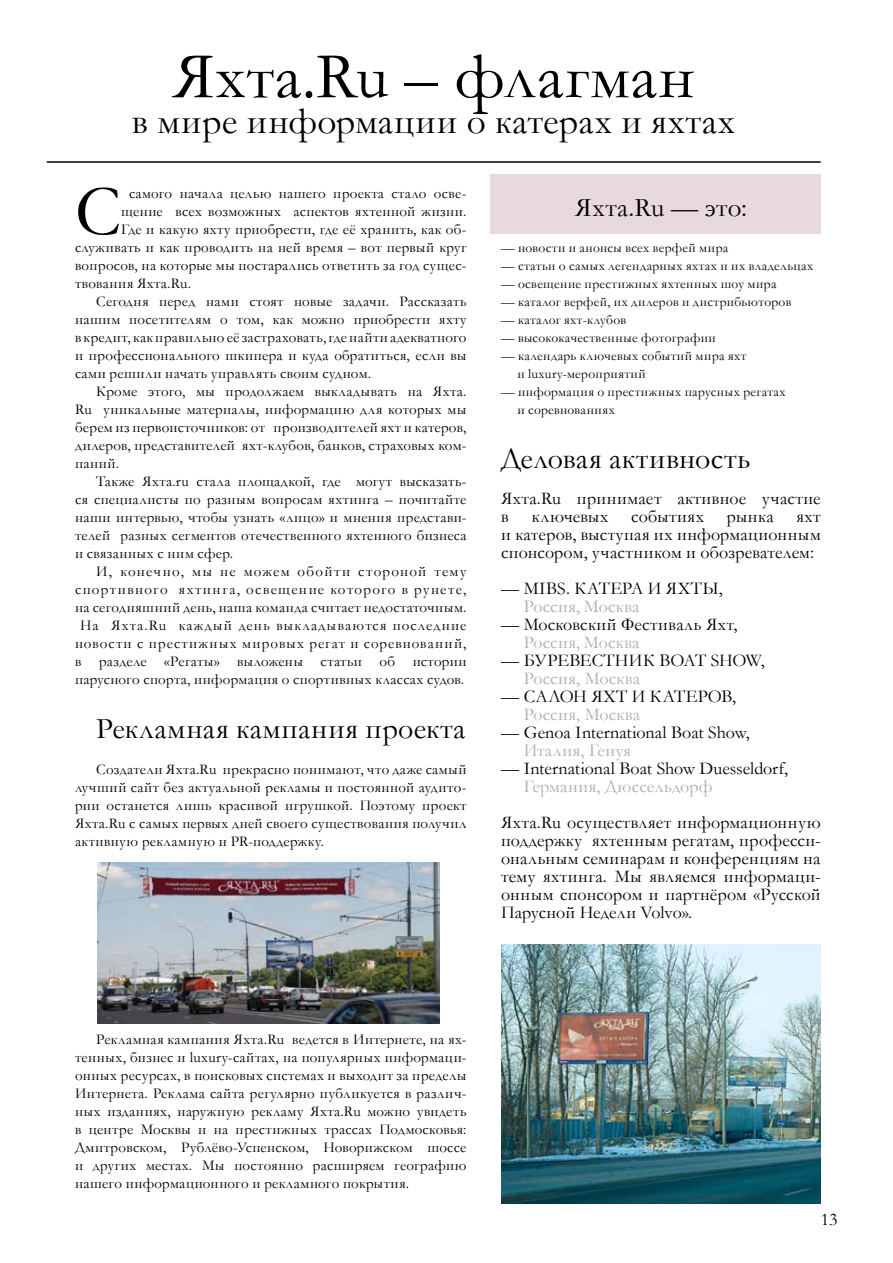
<style>
.page{position:relative;width:893px;height:1263px;background:#fff}
.page>*{position:absolute;margin:0;border:0;box-sizing:border-box;transform-origin:0 0}
.t1{font:72.75px "Garamond";color:#000}
.t2{font:66px "Garamond";letter-spacing:.015em;color:#000}
.t3{font:37.5px "Garamond";letter-spacing:.02em;color:#000}
.t4{font:30px "Garamond";letter-spacing:.02em;color:#000}
.t5{font:27px "Garamond";letter-spacing:.02em;color:#000}
.t6{font:18px/18px "Garamond";letter-spacing:.005em;color:#000;text-align:justify}
.t7{font:18px "Garamond";letter-spacing:.01em;color:#afaeaf}
.t8{font:18px/18px "Garamond";letter-spacing:.025em;color:#000}
.t9{font:18px "Garamond";letter-spacing:.01em;color:#adadad}
.t10{font:18px "Garamond";letter-spacing:.01em;color:#afaeae}
.t11{font:18px "Garamond";letter-spacing:.03em;color:#000}
.t12{font:15px/18px "Garamond";letter-spacing:.03em;color:#000;text-align:justify}
.t13{font:15px "Garamond";letter-spacing:.095em;color:#000}
.t14{font:15px "Garamond";letter-spacing:.07em;color:#000}
.t15{font:15px "Garamond";letter-spacing:.08em;color:#000}
.t16{font:15px "Garamond";letter-spacing:.085em;color:#000}
.t17{font:13.5px/18px "Garamond";letter-spacing:.025em;color:#000}
</style>
<div class="page">
<hr style="left:47px;top:161px;width:774px;height:2px;background:#000">
<div style="left:490px;top:174px;width:331px;height:60px;background:#e7d9df"></div>
<img style="left:97px;top:863px;width:343px;height:160px">
<img style="left:501px;top:944px;width:320px;height:259px">
<h2 class="t2" style="left:173px;top:32px;width:523px">Яхта.Ru – флагман</h2>
<h3 class="t3" style="left:132px;top:96px;width:604px">в мире информации о катерах и яхтах</h3>
<h1 class="t1" style="left:75px;top:162px;width:48px">С</h1>
<p class="t12" style="left:129px;top:184px;width:339px">самого начала целью нашего проекта стало осве-</p>
<p class="t12" style="left:121px;top:202px;width:347px">щение всех возможных аспектов яхтенной жизни.</p>
<p class="t12" style="left:121px;top:220px;width:347px">Где и какую яхту приобрести, где её хранить, как об-</p>
<p class="t12" style="left:75px;top:238px;width:393px">служивать и как проводить на ней время – вот первый круг</p>
<p class="t12" style="left:75px;top:256px;width:393px">вопросов, на которые мы постарались ответить за год сущес-</p>
<p class="t12" style="left:75px;top:274px;width:118px">твования Яхта.Ru.</p>
<p class="t12" style="left:96px;top:292px;width:372px">Сегодня перед нами стоят новые задачи. Рассказать</p>
<p class="t12" style="left:75px;top:310px;width:393px">нашим посетителям о том, как можно приобрести яхту</p>
<p class="t12" style="left:75px;top:328px;width:393px">в кредит, как правильно её застраховать, где найти адекватного</p>
<p class="t12" style="left:75px;top:346px;width:393px">и профессионального шкипера и куда обратиться, если вы</p>
<p class="t12" style="left:75px;top:364px;width:298px">сами решили начать управлять своим судном.</p>
<p class="t12" style="left:96px;top:382px;width:372px">Кроме этого, мы продолжаем выкладывать на Яхта.</p>
<p class="t12" style="left:75px;top:400px;width:393px">Ru уникальные материалы, информацию для которых мы</p>
<p class="t12" style="left:75px;top:418px;width:393px">берем из первоисточников: от производителей яхт и катеров,</p>
<p class="t12" style="left:75px;top:436px;width:393px">дилеров, представителей яхт-клубов, банков, страховых ком-</p>
<p class="t12" style="left:75px;top:454px;width:46px">паний.</p>
<p class="t12" style="left:96px;top:472px;width:372px">Также Яхта.ru стала площадкой, где могут высказать-</p>
<p class="t12" style="left:75px;top:490px;width:393px">ся специалисты по разным вопросам яхтинга – почитайте</p>
<p class="t12" style="left:75px;top:508px;width:393px">наши интервью, чтобы узнать «лицо» и мнения представи-</p>
<p class="t12" style="left:75px;top:526px;width:393px">телей разных сегментов отечественного яхтенного бизнеса</p>
<p class="t12" style="left:75px;top:544px;width:160px">и связанных с ним сфер.</p>
<p class="t16" style="left:96px;top:561px;width:372px">И, конечно, мы не можем обойти стороной тему</p>
<p class="t13" style="left:75px;top:579px;width:393px">спортивного яхтинга, освещение которого в рунете,</p>
<p class="t12" style="left:75px;top:598px;width:393px">на сегодняшний день, наша команда считает недостаточным.</p>
<p class="t15" style="left:80px;top:615px;width:388px">На Яхта.Ru каждый день выкладываются последние</p>
<p class="t14" style="left:75px;top:633px;width:393px">новости с престижных мировых регат и соревнований,</p>
<p class="t12" style="left:75px;top:652px;width:393px">в разделе «Регаты» выложены статьи об истории</p>
<p class="t12" style="left:75px;top:670px;width:391px">парусного спорта, информация о спортивных классах судов.</p>
<h3 class="t4" style="left:96px;top:708px;width:371px">Рекламная кампания проекта</h3>
<p class="t12" style="left:75px;top:760px;width:393px;text-indent:21px">Создатели Яхта.Ru прекрасно понимают, что даже самый лучший сайт без актуальной рекламы и постоянной аудито&shy;рии останется лишь красивой игрушкой. Поэтому проект Яхта.Ru с самых первых дней своего существования получил активную рекламную и PR-поддержку.</p>
<h3 class="t5" style="left:575px;top:189px;width:174px">Яхта.Ru — это:</h3>
<p class="t17" style="left:501px;top:238px;width:229px">— новости и анонсы всех верфей мира</p>
<p class="t17" style="left:501px;top:256px;width:314px">— статьи о самых легендарных яхтах и их владельцах</p>
<p class="t17" style="left:501px;top:274px;width:277px">— освещение престижных яхтенных шоу мира</p>
<p class="t17" style="left:501px;top:292px;width:292px">— каталог верфей, их дилеров и дистрибьюторов</p>
<p class="t17" style="left:501px;top:310px;width:127px">— каталог яхт-клубов</p>
<p class="t17" style="left:501px;top:328px;width:216px">— высококачественные фотографии</p>
<p class="t17" style="left:517px;top:346px;width:231px;text-indent:-16px">— календарь ключевых событий мира яхт и luxury-мероприятий</p>
<p class="t17" style="left:517px;top:382px;width:270px;text-indent:-16px">— информация о престижных парусных регатах и соревнованиях</p>
<h3 class="t4" style="left:501px;top:438px;width:251px">Деловая активность</h3>
<p class="t8" style="left:501px;top:489px;width:321px">Яхта.Ru принимает активное участие в</p>
<p class="t6" style="left:532px;top:507px;width:78px">ключевых</p>
<p class="t11" style="left:631px;top:504px;width:74px">событиях</p>
<p class="t6" style="left:727px;top:507px;width:48px">рынка</p>
<p class="t6" style="left:501px;top:507px;width:321px;text-indent:295px">яхт и катеров, выступая их информационным спонсором, участником и обозревателем:</p>
<p class="t8" style="left:501px;top:579px;width:223px">— MIBS. КАТЕРА И ЯХТЫ,</p>
<p class="t9" style="left:524px;top:594px;width:117px">Россия, Москва</p>
<p class="t6" style="left:501px;top:615px;width:238px">— Московский Фестиваль Яхт,</p>
<p class="t10" style="left:524px;top:630px;width:117px">Россия, Москва</p>
<p class="t6" style="left:501px;top:651px;width:265px">— БУРЕВЕСТНИК BOAT SHOW,</p>
<p class="t7" style="left:524px;top:666px;width:118px">Россия, Москва</p>
<p class="t6" style="left:501px;top:687px;width:236px">— САЛОН ЯХТ И КАТЕРОВ,</p>
<p class="t7" style="left:524px;top:702px;width:118px">Россия, Москва</p>
<p class="t6" style="left:501px;top:723px;width:250px">— Genoa International Boat Show,</p>
<p class="t7" style="left:524px;top:738px;width:109px">Италия, Генуя</p>
<p class="t6" style="left:501px;top:759px;width:288px">— International Boat Show Duesseldorf,</p>
<p class="t7" style="left:524px;top:774px;width:190px">Германия, Дюссельдорф</p>
<p class="t6" style="left:501px;top:813px;width:321px">Яхта.Ru осуществляет информационную поддержку яхтенным регатам, професси&shy;ональным семинарам и конференциям на тему яхтинга. Мы являемся информаци&shy;онным спонсором и партнёром «Русской Парусной Недели Volvo».</p>
<p class="t12" style="left:75px;top:1030px;width:393px;text-indent:21px">Рекламная кампания Яхта.Ru ведется в Интернете, на ях&shy;тенных, бизнес и luxury-сайтах, на популярных информаци&shy;онных ресурсах, в поисковых системах и выходит за пределы Интернета. Реклама сайта регулярно публикуется в различ&shy;ных изданиях, наружную рекламу Яхта.Ru можно увидеть в центре Москвы и на престижных трассах Подмосковья:<br>Дмитровском, Рублёво-Успенском, Новорижском шоссе и других местах. Мы постоянно расширяем географию нашего информационного и рекламного покрытия.</p>
<p class="t6" style="left:821px;top:1210px;width:18px">13</p>
</div>
